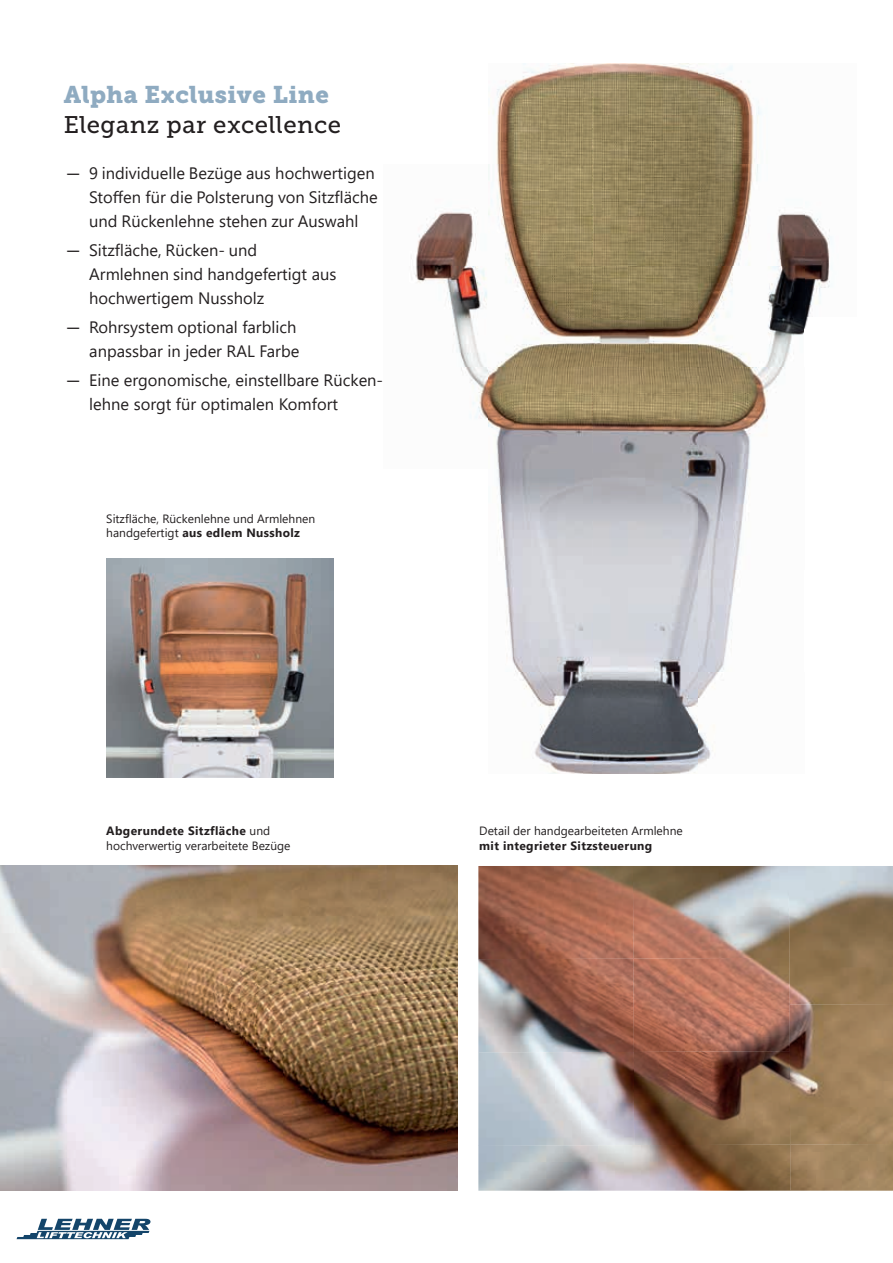
<style>
.page{position:relative;width:893px;height:1263px;background:#fff}
.page>*{position:absolute;margin:0;border:0;box-sizing:border-box;transform-origin:0 0}
.t1{font:24px "Museo Slab 500";letter-spacing:.02em;color:#231f20}
.t2{font:24px "Museo Slab 900";letter-spacing:.02em;color:#8fabc1}
.t3{font:16.5px/24px "Segoe UI";color:#231f20}
.t4{font:12px/14.4px "Segoe UI";color:#231f20}
.t5{font:700 12px "Segoe UI";letter-spacing:.03em;color:#231f20}
.s1{font-family:"Museo Sans 500"}
.s2{font-weight:700}
</style>
<div class="page">
<svg style="left:17px;top:1219px;width:134px;height:20px"></svg>
<img style="left:478px;top:866px;width:311px;height:185px">
<img style="left:789px;top:866px;width:104px;height:278px">
<img style="left:478px;top:1051px;width:312px;height:93px">
<img style="left:478px;top:1144px;width:415px;height:47px">
<img style="left:0;top:866px;width:457px;height:325px">
<img style="left:106px;top:558px;width:227px;height:219px">
<img style="left:411px;top:64px;width:419px;height:710px">
<h1 class="t2" style="left:64px;top:81px;width:267px">Alpha Exclusive Line</h1>
<h1 class="t1" style="left:64px;top:111px;width:279px">Eleganz par excellence</h1>
<p class="t3" style="left:89px;top:160px;width:290px;text-indent:-23px"><span class="s1">—</span> 9 individuelle Bezüge aus hochwertigen<br>Stoffen für die Polsterung von Sitzfläche und Rückenlehne stehen zur Auswahl</p>
<p class="t3" style="left:89px;top:237px;width:249px;text-indent:-23px"><span class="s1">—</span> Sitzfläche, Rücken- und<br>Armlehnen sind handgefertigt aus hochwertigem Nussholz</p>
<p class="t3" style="left:66px;top:314px;width:235px;text-align:right"><span class="s1">—</span> Rohrsystem optional farblich anpassbar in jeder RAL Farbe</p>
<p class="t3" style="left:89px;top:367px;width:295px;text-indent:-23px"><span class="s1">—</span> Eine ergonomische, einstellbare Rücken&shy;lehne sorgt für optimalen Komfort</p>
<p class="t4" style="left:106px;top:510px;width:210px">Sitzfläche, Rückenlehne und Armlehnen handgefertigt <span class="s2">aus edlem Nussholz</span></p>
<p class="t4" style="left:106px;top:823px;width:186px"><span class="s2">Abgerundete Sitzfläche</span> und hochverwertig verarbeitete Bezüge</p>
<p class="t4" style="left:479px;top:823px;width:205px">Detail der handgearbeiteten Armlehne</p>
<p class="t5" style="left:479px;top:834px;width:175px">mit integrieter Sitzsteuerung</p>
</div>
